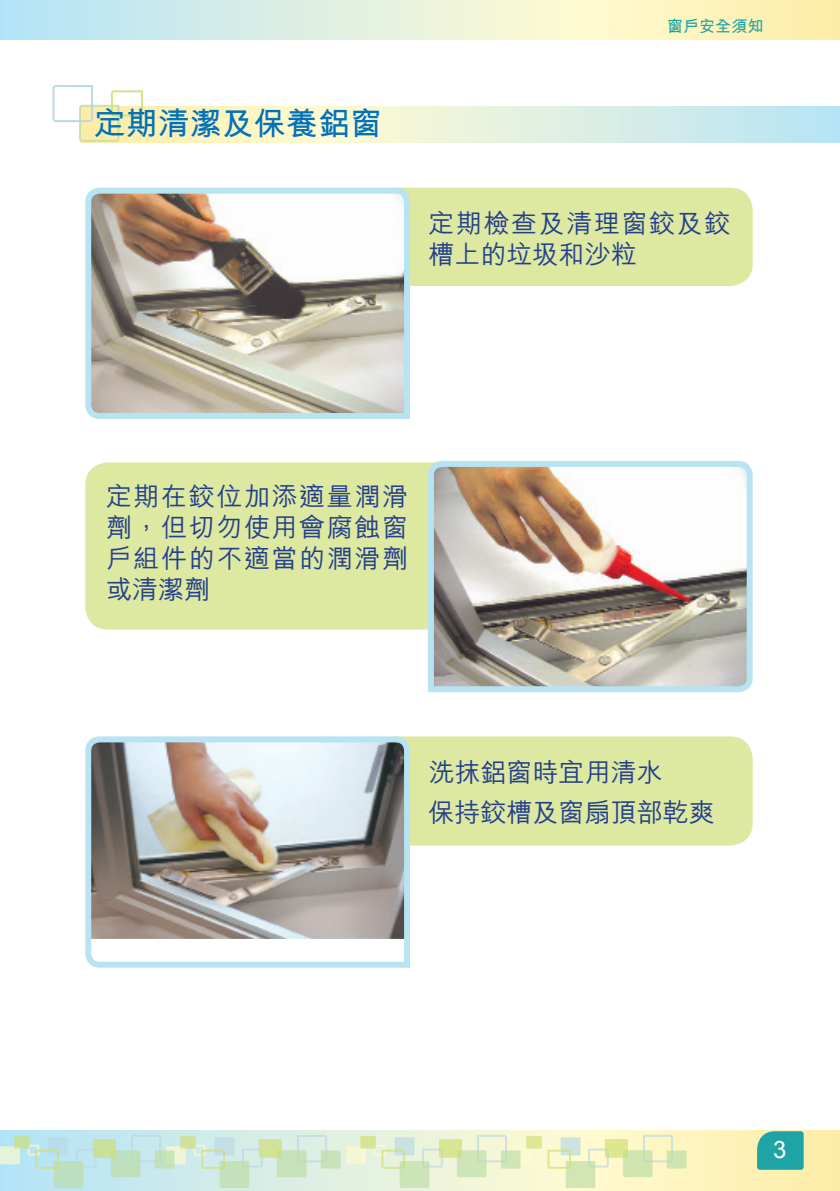
<style>
.page{position:relative;width:840px;height:1191px;background:#fff}
.page>*{position:absolute;margin:0;border:0;box-sizing:border-box;transform-origin:0 0}
.t1{font:700 32px "M Hei HK";color:#0071bb}
.t2{font:500 26px/31.2px "M Hei HK";letter-spacing:.06em;color:#253f8e}
.t3{font:500 26px/39.8px "M Hei HK";color:#253f8e}
.t4{font:24px "Arial";color:#fff}
.t5{font:700 16px "M Hei HK";color:#1ea4a5}
</style>
<div class="page">
<div style="left:0;top:1131px;width:839px;height:60px;background:linear-gradient(to right,#bde8fd,#fff7b3)"></div>
<div style="left:0;top:0;width:839px;height:40px;background:linear-gradient(to right,#bce8fd,#fff8b3)"></div>
<hr style="left:0;top:0;width:1px;height:40px;background:#b1e3f8">
<svg style="left:0;top:1133px;width:340px;height:55px;background:#c9e6da"></svg>
<svg style="left:346px;top:1133px;width:340px;height:55px;background:#e8efc8"></svg>
<svg style="left:756px;top:1131px;width:47px;height:38px;background:#2ca9a5"></svg>
<div style="left:85px;top:462px;width:339px;height:167px;background:#dde9a0"></div>
<div style="left:413px;top:736px;width:339px;height:109px;background:#dde9a0"></div>
<div style="left:413px;top:188px;width:339px;height:98px;background:#dde9a0"></div>
<div style="left:81px;top:106px;width:758px;height:36px;background:linear-gradient(to right,#fffbb5,#bde7fa)"></div>
<svg style="left:52px;top:85px;width:92px;height:58px"></svg>
<svg style="left:85px;top:187px;width:328px;height:232px"></svg>
<img style="left:85px;top:736px;width:328px;height:232px">
<img style="left:424px;top:461px;width:329px;height:232px">
<h2 class="t1" style="left:94px;top:100px;width:289px">定期清潔及保養鋁窗</h2>
<p class="t5" style="left:667px;top:14px;width:97px">窗戶安全須知</p>
<p class="t2" style="left:428px;top:206px;width:303px">定期檢查及清理窗鉸及鉸槽上的垃圾和沙粒</p>
<p class="t2" style="left:106px;top:478px;width:303px;text-align:justify">定期在鉸位加添適量潤滑劑，但切勿使用會腐蝕窗戶組件的不適當的潤滑劑或清潔劑</p>
<p class="t3" style="left:428px;top:750px;width:288px">洗抹鋁窗時宜用清水<br>保持鉸槽及窗扇頂部乾爽</p>
<p class="t4" style="left:772px;top:1133px;width:15px">3</p>
</div>
